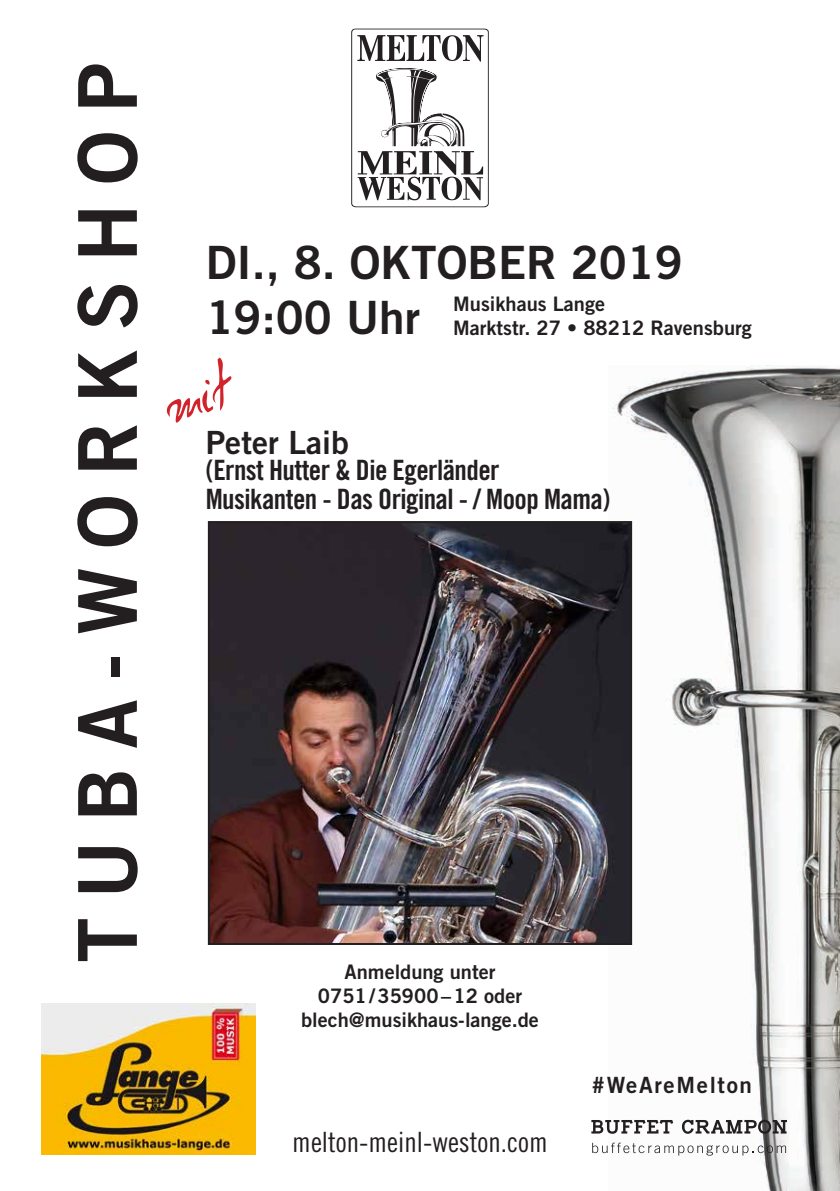
<style>
.page{position:relative;width:840px;height:1191px;background:#fff}
.page>*{position:absolute;margin:0;border:0;box-sizing:border-box;transform-origin:0 0}
.t1{font:81.2px "Trade Gothic Bold Two";letter-spacing:.23em;color:#231f20}
.t2{font:46px "Trade Gothic Bold Two";color:#231f20}
.t3{font:32px "Trade Gothic Bold Two";color:#231f20}
.t4{font:28px/28.8px "Trade Gothic Bold Cond Twenty";letter-spacing:-.02em;color:#231f20}
.t5{font:28px "Trade Gothic Cond Eighteen";color:#231f20}
.t6{font:22.4px "Trade Gothic Bold Two";letter-spacing:.075em;color:#231f20}
.t7{font:20px/24px "Trade Gothic Bold Two";color:#231f20;text-align:center}
</style>
<div class="page">
<img style="left:609px;top:366px;width:230px;height:825px">
<svg style="left:351px;top:29px;width:137px;height:178px"></svg>
<img style="left:211px;top:524px;width:417px;height:418px">
<div style="left:208px;top:521px;width:423px;height:424px;border:2px solid #231f20"></div>
<svg style="left:681px;top:1119px;width:105px;height:14px"></svg>
<svg style="left:591px;top:1120px;width:82px;height:13px"></svg>
<svg style="left:592px;top:1142px;width:193px;height:13px"></svg>
<img style="left:41px;top:1003px;width:215px;height:151px">
<h1 class="t1" style="left:57px;top:962px;width:901px;rotate:-90deg">TUBA-WORKSHOP</h1>
<h2 class="t2" style="left:206px;top:234px;width:204px">DI., 8. Oktob</h2>
<h2 class="t2" style="left:497px;top:234px;width:186px">er 2019</h2>
<h2 class="t2" style="left:206px;top:289px;width:216px">19:00 Uhr</h2>
<p class="t7" style="left:453px;top:291px;width:300px;text-align:left">Musikhaus Lange<br>Marktstr. 27 • 88212 Ravensburg</p>
<h3 class="t3" style="left:206px;top:423px;width:145px">Peter Laib</h3>
<h3 class="t4" style="left:206px;top:455px;width:406px">(Ernst Hutter &amp; Die Egerländer<br>Musikanten - Das Original - / Moop Mama)</h3>
<p class="t7" style="left:301px;top:959px;width:239px">Anmeldung unter<br>0751/35900–12 oder blech@musikhaus-lange.de</p>
<h3 class="t5" style="left:292px;top:1125px;width:257px">melton-meinl-weston.com</h3>
<p class="t6" style="left:591px;top:1071px;width:162px">#WeAreMelton</p>
</div>
